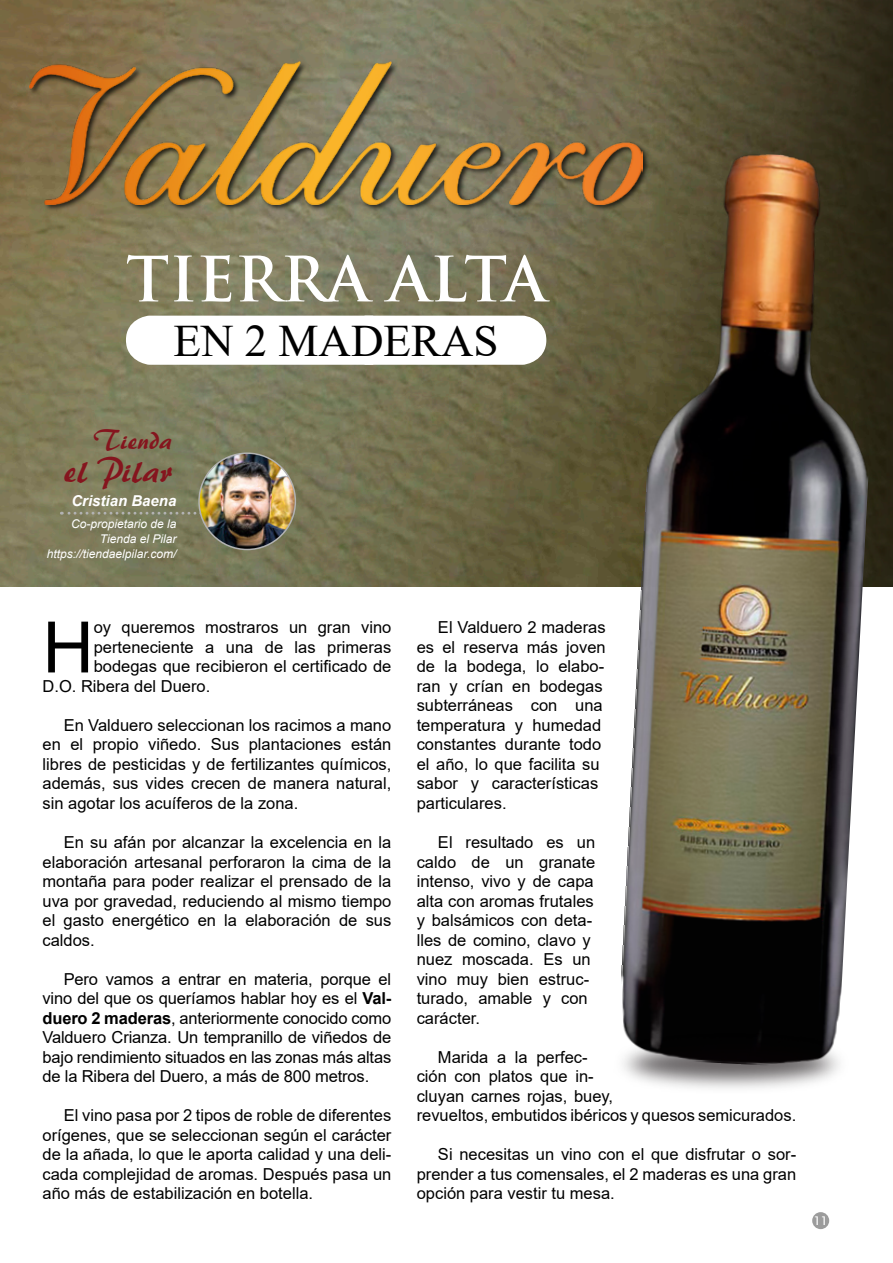
<style>
.page{position:relative;width:893px;height:1263px;background:#fff}
.page>*{position:absolute;margin:0;border:0;box-sizing:border-box;transform-origin:0 0}
.t1{font:70.95px "Arial";color:#000}
.t2{font:700 60.75px "Trajan Pro";color:#fff}
.t3{font:45px "Times New Roman";color:#000}
.t4{font:33.75px "Brush 445 BT";color:#85151e}
.t5{font:25.5px "Brush 445 BT";color:#85151e}
.t6{font:16.5px/19.5px "Arial";color:#000;text-align:justify}
.t7{font:italic 700 15px "Arial";color:#fff}
.t8{font:italic 12px/15px "Arial";color:#fff;text-align:right}
.t9{font:500 12px "Avant Garde IT Cby BT";color:#fff}
.s1{font-weight:700}
</style>
<div class="page">
<img style="left:1px;top:0;width:643px;height:587px">
<svg style="left:61px;top:473px;width:147px;height:42px;background:#7f7f5f"></svg>
<img style="left:199px;top:453px;width:96px;height:96px;border-radius:48px">
<div style="left:198px;top:452px;width:98px;height:98px;border:2px solid #b2b2b2;border-radius:50%"></div>
<div style="left:29px;top:61px;width:621px;height:150px;background:#000;opacity:.75"></div>
<img style="left:30px;top:62px;width:612px;height:142px">
<svg style="left:126px;top:316px;width:420px;height:49px"></svg>
<div style="left:644px;top:0;width:249px;height:587px;background:linear-gradient(to right,#71694a,#282313)"></div>
<img style="left:616px;top:149px;width:268px;height:882px">
<hr style="left:0;top:0;width:1px;height:1263px;background:#fdedec">
<img style="left:622px;top:1031px;width:218px;height:58px">
<div style="left:812px;top:1212px;width:17px;height:17px;background:#9c9c9c;border-radius:50%"></div>
<h2 class="t2" style="left:126px;top:241px;width:422px">TIERRA ALTA</h2>
<h3 class="t3" style="left:174px;top:309px;width:326px">EN 2 MADERAS</h3>
<h3 class="t5" style="left:94px;top:424px;width:81px">Tienda</h3>
<h3 class="t4" style="left:65px;top:450px;width:110px">el Pilar</h3>
<p class="t7" style="left:71px;top:491px;width:107px">Cristian Baena</p>
<p class="t8" style="left:71px;top:516px;width:107px">Co-propietario de la<br>Tienda el Pilar</p>
<p class="t8" style="left:47px;top:546px;width:131px">https://tiendaelpilar.com/</p>
<h1 class="t1" style="left:43px;top:599px;width:53px">H</h1>
<p class="t6" style="left:94px;top:618px;width:299px">oy queremos mostraros un gran vino</p>
<p class="t6" style="left:94px;top:637px;width:299px">perteneciente a una de las primeras</p>
<p class="t6" style="left:94px;top:657px;width:299px">bodegas que recibieron el certificado de</p>
<p class="t6" style="left:43px;top:676px;width:169px">D.O. Ribera del Duero.</p>
<p class="t6" style="left:43px;top:715px;width:350px;text-indent:21px">En Valduero seleccionan los racimos a mano en el propio viñedo. Sus plantaciones están libres de pesticidas y de fertilizantes químicos, además, sus vides crecen de manera natural, sin agotar los acuíferos de la zona.</p>
<p class="t6" style="left:43px;top:832px;width:350px;text-indent:21px">En su afán por alcanzar la excelencia en la elaboración artesanal perforaron la cima de la montaña para poder realizar el prensado de la uva por gravedad, reduciendo al mismo tiempo el gasto energético en la elaboración de sus caldos.</p>
<p class="t6" style="left:43px;top:969px;width:350px;text-indent:21px">Pero vamos a entrar en materia, porque el vino del que os queríamos hablar hoy es el <span class="s1">Val&shy;duero 2 maderas</span>, anteriormente conocido como Valduero Crianza. Un tempranillo de viñedos de bajo rendimiento situados en las zonas más altas de la Ribera del Duero, a más de 800 metros.</p>
<p class="t6" style="left:43px;top:1105px;width:350px;text-indent:21px">El vino pasa por 2 tipos de roble de diferentes orígenes, que se seleccionan según el carácter de la añada, lo que le aporta calidad y una deli&shy;cada complejidad de aromas. Después pasa un año más de estabilización en botella.</p>
<p class="t6" style="left:417px;top:618px;width:191px;text-align:left;text-indent:21px">El Valduero 2 maderas es el reserva más joven de la bodega, lo elabo&shy;ran y crían en bodegas subterráneas con una temperatura y humedad constantes durante todo el año, lo que facilita su sabor y características particulares.</p>
<p class="t6" style="left:417px;top:832px;width:180px;text-align:left;text-indent:21px">El resultado es un caldo de un granate intenso, vivo y de capa alta con aromas frutales y balsámicos con deta&shy;lles de comino, clavo y nuez moscada. Es un vino muy bien estruc&shy;turado, amable y con carácter.</p>
<p class="t6" style="left:417px;top:1047px;width:381px;text-align:left;text-indent:21px">Marida a la perfec-<br>ción con platos que in-<br>cluyan carnes rojas, buey,<br>revueltos, embutidos ibéricos y quesos semicurados.</p>
<p class="t6" style="left:417px;top:1144px;width:381px;text-indent:21px">Si necesitas un vino con el que disfrutar o sor&shy;prender a tus comensales, el 2 maderas es una gran opción para vestir tu mesa.</p>
<p class="t9" style="left:814px;top:1213px;width:15px">11</p>
</div>
